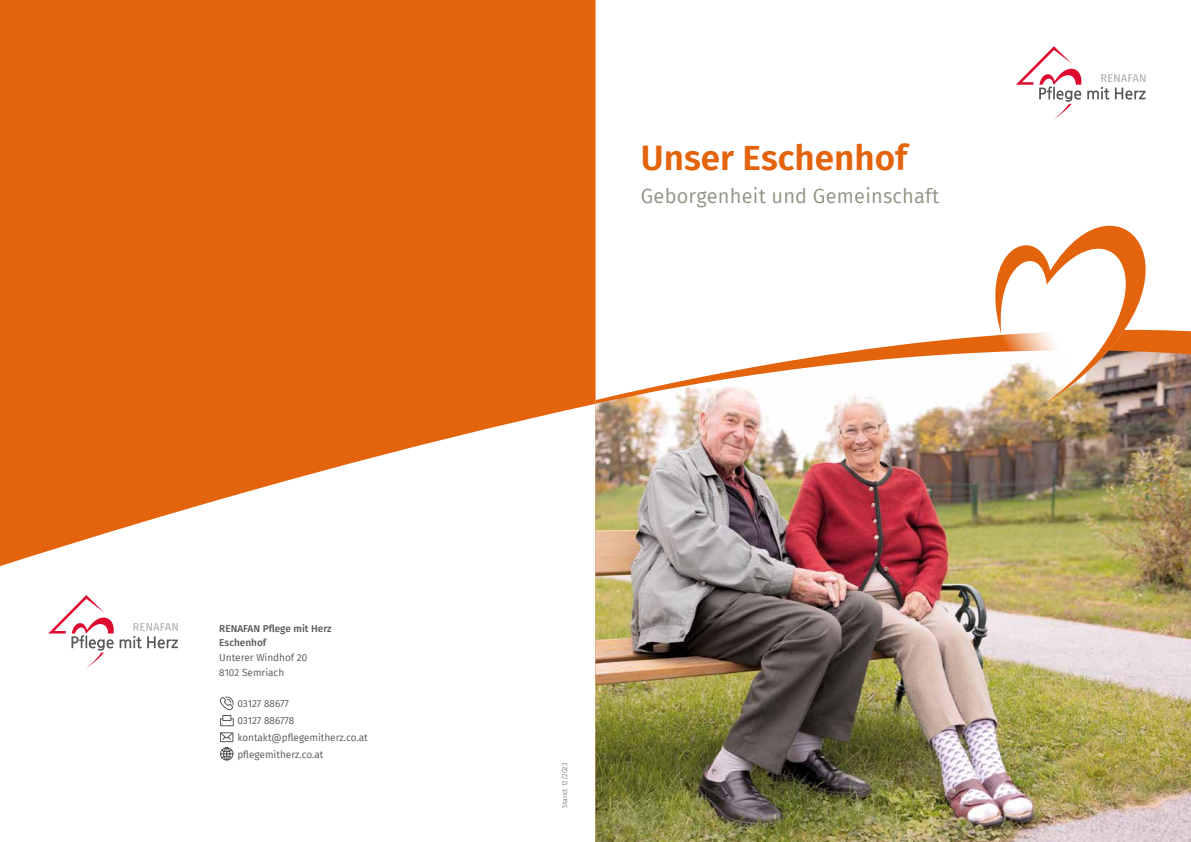
<style>
.page{position:relative;width:1191px;height:842px;background:#fff}
.page>*{position:absolute;margin:0;border:0;box-sizing:border-box;transform-origin:0 0}
.t1{font:600 35px "Fira Sans";color:#e4630d}
.t2{font:20px "Fira Sans";letter-spacing:.01em;color:#949283}
.t3{font:10px/17px "Fira Sans";color:#575756}
.t4{font:500 10px/14px "Fira Sans";color:#575756}
.t5{font:300 7px "Fira Sans";color:#575756}
</style>
<div class="page">
<svg style="left:0;top:0;width:595px;height:567px;fill:#e4630d"></svg>
<img style="left:595px;top:350px;width:596px;height:492px">
<svg style="left:1016px;top:46px;width:129px;height:73px"></svg>
<svg style="left:976px;top:225px;width:215px;height:179px"></svg>
<svg style="left:48px;top:595px;width:130px;height:73px"></svg>
<svg style="left:220px;top:696px;width:14px;height:14px"></svg>
<div style="left:222px;top:715px;width:9px;height:6px;border:1px solid #575756"></div>
<div style="left:220px;top:718px;width:14px;height:8px;border:1px solid #575756"></div>
<div style="left:220px;top:732px;width:13px;height:10px;border:1px solid #575756"></div>
<svg style="left:220px;top:732px;width:13px;height:8px"></svg>
<svg style="left:220px;top:747px;width:14px;height:14px"></svg>
<p class="t4" style="left:219px;top:621px;width:114px">RENAFAN Pflege mit Herz<br>Eschenhof</p>
<p class="t3" style="left:219px;top:649px;width:90px;line-height:15px">Unterer Windhof 20<br>8102 Semriach</p>
<p class="t3" style="left:237px;top:694px;width:132px">03127 88677<br>03127 886778 kontakt@pflegemitherz.co.at pflegemitherz.co.at</p>
<h1 class="t1" style="left:641px;top:129px;width:268px">Unser Eschenhof</h1>
<h2 class="t2" style="left:641px;top:181px;width:300px">Geborgenheit und Gemeinschaft</h2>
<p class="t5" style="left:559px;top:808px;width:47px;rotate:-90deg">Stand: 12/2023</p>
</div>
